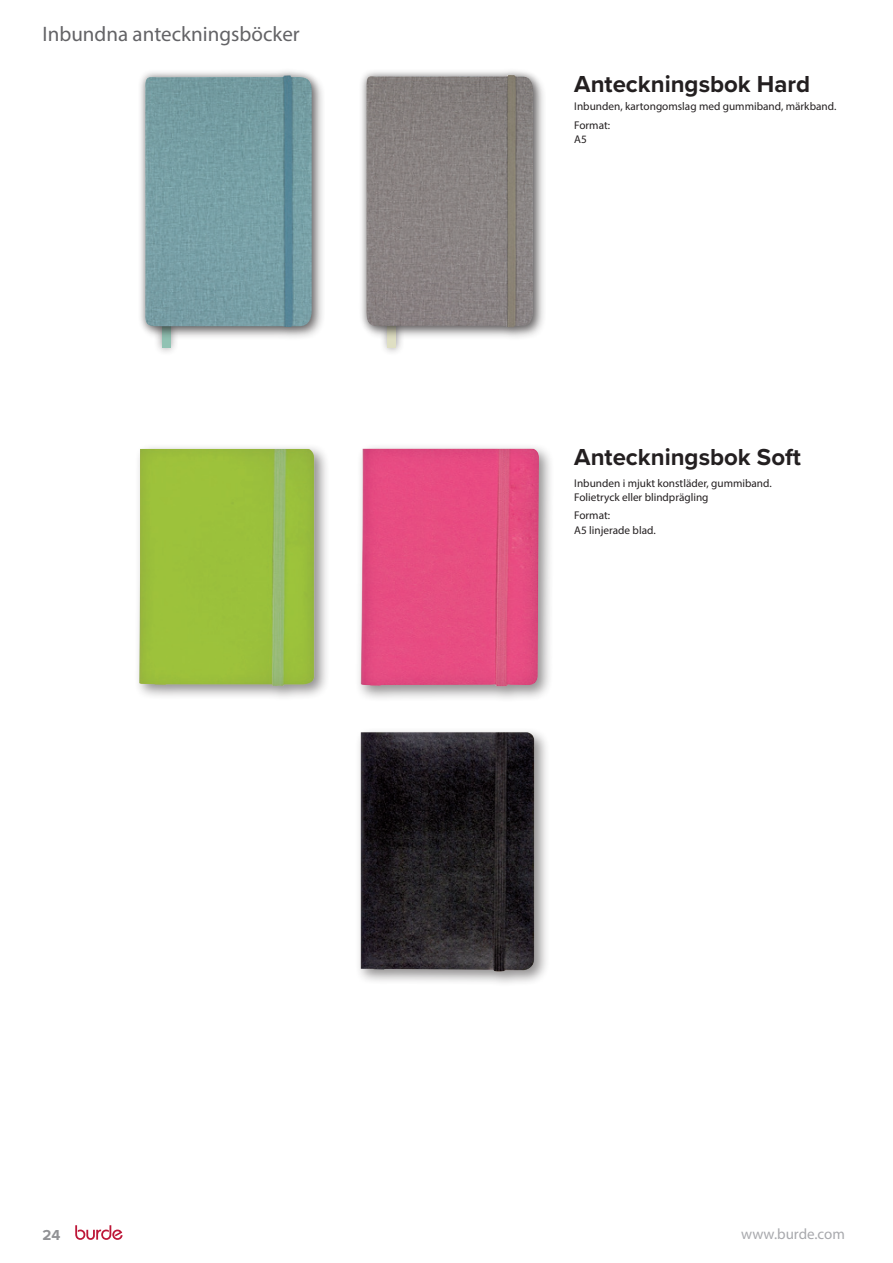
<style>
.page{position:relative;width:893px;height:1263px;background:#fff}
.page>*{position:absolute;margin:0;border:0;box-sizing:border-box;transform-origin:0 0}
.t1{font:700 24px "Proxima Nova";color:#231f20}
.t2{font:21px "Myriad Pro";color:#636366}
.t3{font:15px "Myriad Pro";color:#a8a9ad}
.t4{font:700 15px "Proxima Nova";color:#919295}
.t5{font:11.25px/18.5px "Myriad Pro";color:#231f20}
</style>
<div class="page">
<svg style="left:75px;top:1225px;width:48px;height:15px"></svg>
<div style="left:354px;top:443px;width:201px;height:259px;background:#231f20;opacity:.5"></div>
<img style="left:360px;top:449px;width:179px;height:237px">
<div style="left:133px;top:443px;width:197px;height:259px;background:#231f20;opacity:.5"></div>
<img style="left:139px;top:449px;width:175px;height:237px">
<div style="left:355px;top:726px;width:195px;height:261px;background:#231f20;opacity:.5"></div>
<img style="left:361px;top:732px;width:173px;height:239px">
<div style="left:153px;top:315px;width:26px;height:41px;background:#231f20;opacity:.5"></div>
<div style="left:162px;top:324px;width:8px;height:23px;background:#91c2b3"></div>
<div style="left:140px;top:70px;width:186px;height:271px;background:#231f20;opacity:.5"></div>
<div style="left:137px;top:67px;width:183px;height:268px;background:#231f20;opacity:.5"></div>
<img style="left:145px;top:75px;width:167px;height:252px">
<div style="left:379px;top:315px;width:25px;height:41px;background:#231f20;opacity:.5"></div>
<div style="left:388px;top:324px;width:8px;height:23px;background:#dfdfc3"></div>
<div style="left:361px;top:70px;width:186px;height:271px;background:#231f20;opacity:.5"></div>
<div style="left:358px;top:67px;width:183px;height:269px;background:#231f20;opacity:.5"></div>
<img style="left:366px;top:75px;width:167px;height:252px">
<h2 class="t2" style="left:43px;top:21px;width:259px">Inbundna anteckningsböcker</h2>
<h1 class="t1" style="left:574px;top:66px;width:237px">Anteckningsbok Hard</h1>
<p class="t5" style="left:574px;top:97px;width:264px">Inbunden, kartongomslag med gummiband, märkband.<br>Format:</p>
<p class="t5" style="left:574px;top:130px;width:14px">A5</p>
<h1 class="t1" style="left:574px;top:440px;width:228px">Anteckningsbok Soft</h1>
<p class="t5" style="left:574px;top:477px;width:199px;line-height:13.5px">Inbunden i mjukt konstläder, gummiband.<br>Folietryck eller blindprägling</p>
<p class="t5" style="left:574px;top:508px;width:83px;line-height:14.2px">Format:<br>A5 linjerade blad.</p>
<h3 class="t4" style="left:43px;top:1223px;width:19px">24</h3>
<h3 class="t3" style="left:741px;top:1225px;width:105px">www.burde.com</h3>
</div>
